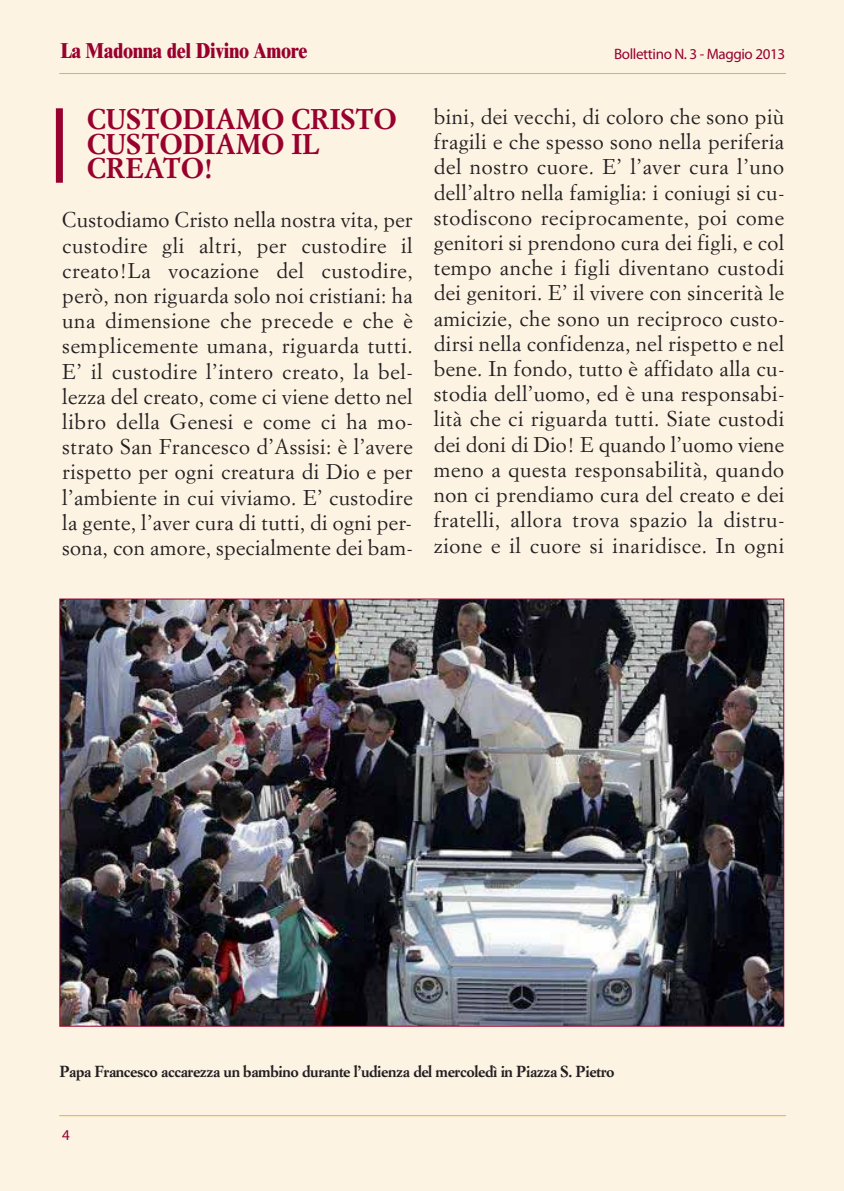
<style>
.page{position:relative;width:844px;height:1191px;background:#fff}
.page>*{position:absolute;margin:0;border:0;box-sizing:border-box;transform-origin:0 0}
.t1{font:700 28px/24.5px "Simoncini Garamond Std";color:#98002e}
.t2{font:800 21.7px "Times New Roman";letter-spacing:-.015em;color:#98002e;scale:.87 1}
.t3{font:21px/25.2px "Simoncini Garamond Std";letter-spacing:.02em;color:#231f20;text-align:justify}
.t4{font:700 15.75px "Simoncini Garamond Std";letter-spacing:-.025em;color:#231f20}
.t5{font:15.05px "Myriad Pro";letter-spacing:-.025em;color:#98002e}
</style>
<div class="page">
<div style="left:0;top:0;width:843px;height:1191px;background:#fcf3e3"></div>
<hr style="left:59px;top:73px;width:726px;height:1px;background:#ecb31f">
<hr style="left:59px;top:1115px;width:726px;height:1px;background:#ecb31f">
<img style="left:61px;top:600px;width:721px;height:424px">
<div style="left:56px;top:108px;width:7px;height:75px;background:#98002e"></div>
<p class="t2" style="left:60px;top:38px;width:286px">La Madonna del Divino Amore</p>
<h1 class="t1" style="left:87px;top:107px;width:311px">CUSTODIAMO CRISTO<br>CUSTODIAMO IL<br>CREATO!</h1>
<p class="t3" style="left:62px;top:209px;width:352px">Custodiamo Cristo nella nostra vita, per custodire gli altri, per custodire il creato!La vocazione del custodire, però, non riguarda solo noi cristiani: ha una dimensione che precede e che è semplicemente umana, riguarda tutti.<br>E’ il custodire l’intero creato, la bel&shy;lezza del creato, come ci viene detto nel libro della Genesi e come ci ha mo&shy;strato San Francesco d’Assisi: è l’avere rispetto per ogni creatura di Dio e per l’ambiente in cui viviamo. E’ custodire la gente, l’aver cura di tutti, di ogni per&shy;sona, con amore, specialmente dei bam-</p>
<p class="t5" style="left:614px;top:45px;width:172px">Bollettino N. 3 - Maggio 2013</p>
<p class="t3" style="left:433px;top:105px;width:352px">bini, dei vecchi, di coloro che sono più fragili e che spesso sono nella periferia del nostro cuore. E’ l’aver cura l’uno dell’altro nella famiglia: i coniugi si cu&shy;stodiscono reciprocamente, poi come genitori si prendono cura dei figli, e col tempo anche i figli diventano custodi dei genitori. E’ il vivere con sincerità le amicizie, che sono un reciproco custo&shy;dirsi nella confidenza, nel rispetto e nel bene. In fondo, tutto è affidato alla cu&shy;stodia dell’uomo, ed è una responsabi&shy;lità che ci riguarda tutti. Siate custodi dei doni di Dio! E quando l’uomo viene meno a questa responsabilità, quando non ci prendiamo cura del creato e dei fratelli, allora trova spazio la distru&shy;zione e il cuore si inaridisce. In ogni</p>
<p class="t4" style="left:59px;top:1062px;width:556px">Papa Francesco accarezza un bambino durante l’udienza del mercoledì in Piazza S. Pietro</p>
<p class="t5" style="left:62px;top:1126px;width:9px">4</p>
</div>
